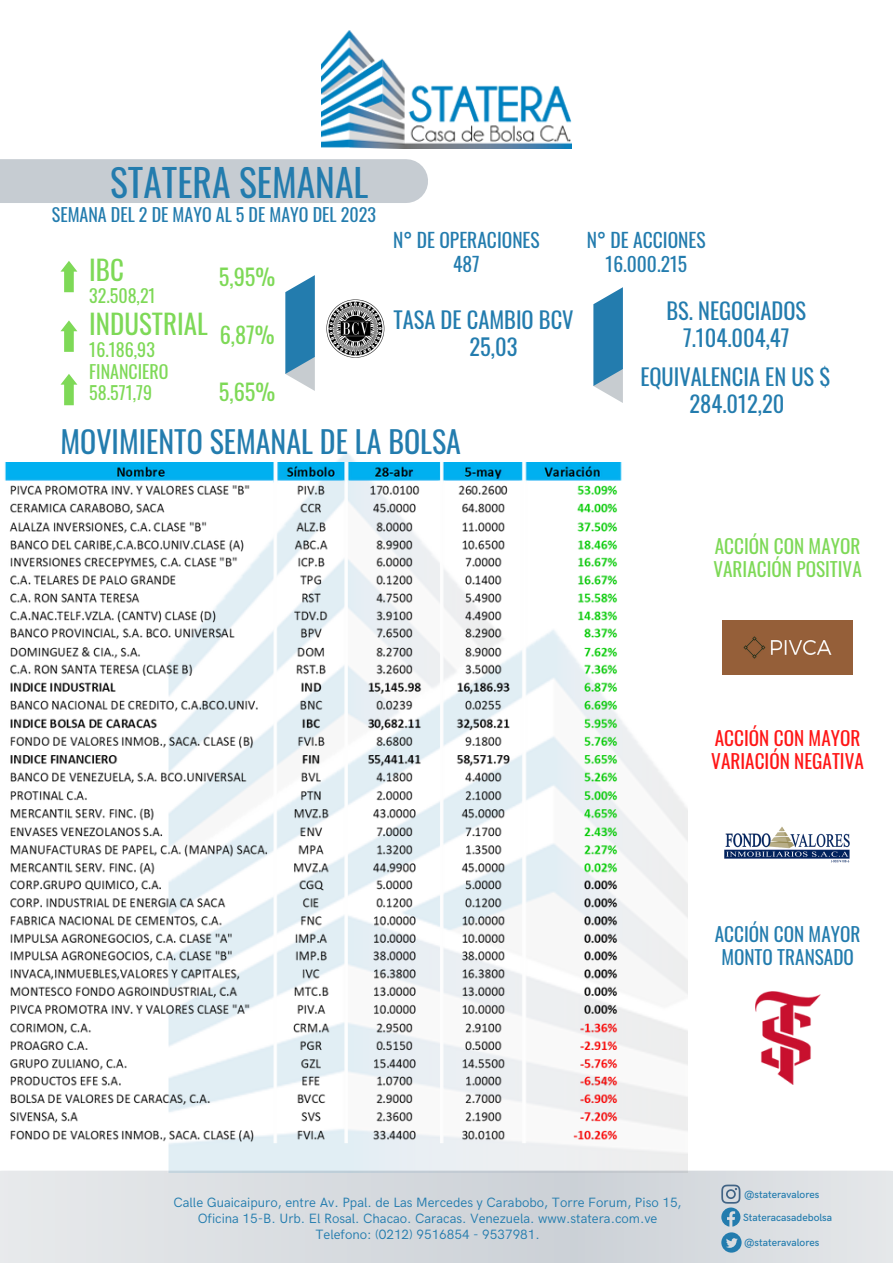
<style>
.page{position:relative;width:893px;height:1264px;background:#fff}
.page>*{position:absolute;margin:0;border:0;box-sizing:border-box;transform-origin:0 0}
.t1{font:37.5px "Oswald";color:#237cae}
.t2{font:30px "Oswald";color:#237cae}
.t3{font:27px "Oswald";color:#7ed957}
.t4{font:22.5px/27px "Oswald";color:#237cae;text-align:center}
.t5{font:22.2px "Oswald";color:#7ed957}
.t6{font:19.5px "Oswald";color:#237cae}
.t7{font:19.2px/22.8px "Oswald";color:#7ed957}
.t8{font:19.2px/22.8px "Oswald";color:#ff1616}
.t9{font:19.2px/22.8px "Oswald";color:#237cae;text-align:center}
.t10{font:18px "Oswald";color:#7ed957}
.t11{font:18px "Oswald";color:#237cae}
.t12{font:13.5px/15.8px "HK Grotesk";color:#237cae;text-align:center}
.t13{font:500 10.5px "HK Grotesk";color:#237cae}
</style>
<div class="page">
<svg style="left:593px;top:287px;width:30px;height:116px;background:#5e9cbf"></svg>
<svg style="left:0;top:1170px;width:892px;height:92px;background:#d9dce0"></svg>
<svg style="left:721px;top:1184px;width:19px;height:42px"></svg>
<svg style="left:721px;top:1232px;width:20px;height:20px"></svg>
<svg style="left:285px;top:275px;width:30px;height:116px;background:#5e9cbf"></svg>
<img style="left:327px;top:300px;width:57px;height:57px">
<svg style="left:60px;top:374px;width:17px;height:31px"></svg>
<svg style="left:60px;top:261px;width:17px;height:31px"></svg>
<svg style="left:60px;top:320px;width:17px;height:32px"></svg>
<div style="left:0;top:159px;width:406px;height:44px;background:#c6ccd2"></div>
<img style="left:321px;top:30px;width:251px;height:118px">
<img style="left:4px;top:462px;width:635px;height:707px">
<img style="left:722px;top:621px;width:130px;height:54px">
<img style="left:724px;top:827px;width:126px;height:36px">
<img style="left:755px;top:991px;width:65px;height:93px">
<p class="t1" style="left:110px;top:153px;width:260px">STATERA SEMANAL</p>
<p class="t11" style="left:52px;top:200px;width:325px">SEMANA DEL 2 DE MAYO AL 5 DE MAYO DEL 2023</p>
<p class="t3" style="left:89px;top:248px;width:36px">IBC</p>
<p class="t10" style="left:89px;top:282px;width:68px">32.508,21</p>
<p class="t3" style="left:89px;top:302px;width:120px">INDUSTRIAL</p>
<p class="t10" style="left:89px;top:336px;width:67px">16.186,93</p>
<p class="t10" style="left:89px;top:357px;width:81px">FINANCIERO</p>
<p class="t10" style="left:89px;top:378px;width:64px">58.571,79</p>
<p class="t5" style="left:219px;top:260px;width:58px">5,95%</p>
<p class="t5" style="left:220px;top:317px;width:56px">6,87%</p>
<p class="t5" style="left:219px;top:374px;width:58px">5,65%</p>
<p class="t6" style="left:393px;top:225px;width:148px">N° DE OPERACIONES</p>
<p class="t6" style="left:453px;top:249px;width:28px">487</p>
<p class="t4" style="left:393px;top:306px;width:182px">TASA DE CAMBIO BCV</p>
<p class="t4" style="left:469px;top:332px;width:49px">25,03</p>
<p class="t2" style="left:60px;top:418px;width:402px">MOVIMIENTO SEMANAL DE LA BOLSA</p>
<p class="t6" style="left:587px;top:225px;width:120px">N° DE ACCIONES</p>
<p class="t6" style="left:605px;top:249px;width:83px">16.000.215</p>
<p class="t4" style="left:666px;top:297px;width:141px">BS. NEGOCIADOS</p>
<p class="t4" style="left:683px;top:324px;width:108px">7.104.004,47</p>
<p class="t4" style="left:640px;top:362px;width:192px">EQUIVALENCIA EN US $<br>284.012,20</p>
<p class="t7" style="left:713px;top:533px;width:150px">ACCIÓN CON MAYOR<br>VARIACIÓN POSITIVA</p>
<p class="t8" style="left:711px;top:726px;width:154px">ACCIÓN CON MAYOR<br>VARIACIÓN NEGATIVA</p>
<p class="t9" style="left:714px;top:921px;width:147px">ACCIÓN CON MAYOR<br>MONTO TRANSADO</p>
<p class="t12" style="left:173px;top:1195px;width:509px">Calle Guaicaipuro, entre Av. Ppal. de Las Mercedes y Carabobo, Torre Forum, Piso 15,<br>Oficina 15-B. Urb. El Rosal. Chacao. Caracas. Venezuela. www.statera.com.ve</p>
<p class="t12" style="left:315px;top:1226px;width:226px">Telefono: (0212) 9516854 - 9537981.</p>
<p class="t13" style="left:744px;top:1188px;width:77px">@stateravalores</p>
<p class="t13" style="left:743px;top:1211px;width:91px">Stateracasadebolsa</p>
<p class="t13" style="left:744px;top:1236px;width:77px">@stateravalores</p>
</div>
